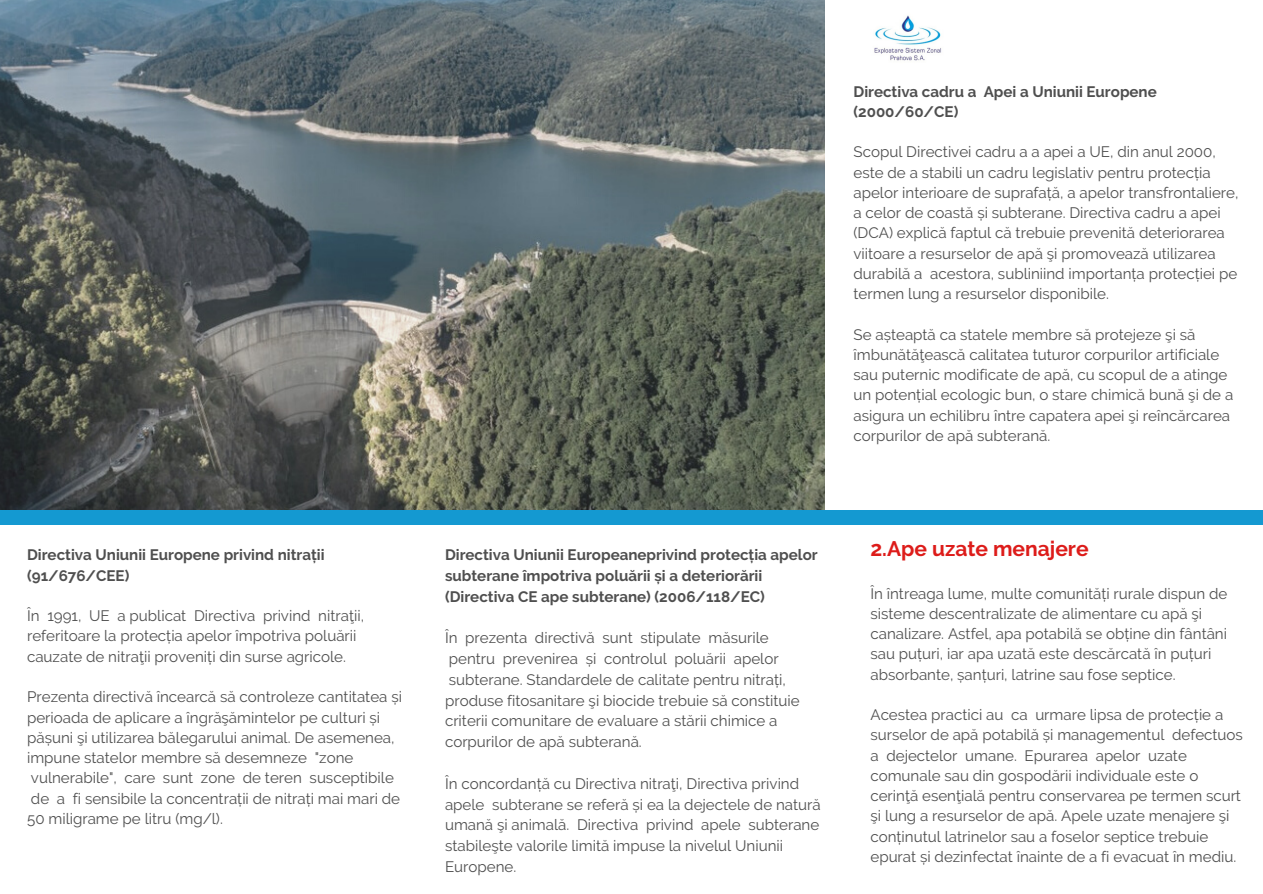
<style>
.page{position:relative;width:1263px;height:894px;background:#fff}
.page>*{position:absolute;margin:0;border:0;box-sizing:border-box;transform-origin:0 0}
.t1{font:700 21px "Raleway";color:#dd1c1a}
.t2{font:15.15px/20.2px "Raleway";color:#4f4f4f}
.t3{font:700 15.15px/20.2px "Raleway";color:#4f4f4f}
</style>
<div class="page">
<img style="left:0;top:0;width:825px;height:510px">
<div style="left:0;top:510px;width:1263px;height:14px;background:#1499d1"></div>
<img style="left:874px;top:15px;width:68px;height:46px">
<p class="t3" style="left:27px;top:544px;width:299px">Directiva Uniunii Europene privind nitrații (91/676/CEE)</p>
<p class="t2" style="left:27px;top:605px;width:338px">În 1991, UE a publicat Directiva privind nitraţii, referitoare la protecția apelor împotriva poluării cauzate de nitraţii proveniți din surse agricole.</p>
<p class="t2" style="left:27px;top:686px;width:376px">Prezenta directivă încearcă să controleze cantitatea și perioada de aplicare a îngrăşămintelor pe culturi și pășuni şi utilizarea bălegarului animal. De asemenea, impune statelor membre să desemneze "zone vulnerabile", care sunt zone de teren susceptibile de a fi sensibile la concentrații de nitrați mai mari de 50 miligrame pe litru (mg/l).</p>
<p class="t3" style="left:853px;top:81px;width:305px">Directiva cadru a Apei a Uniunii Europene (2000/60/CE)</p>
<p class="t2" style="left:853px;top:142px;width:386px">Scopul Directivei cadru a a apei a UE, din anul 2000, este de a stabili un cadru legislativ pentru protecția apelor interioare de suprafață, a apelor transfrontaliere, a celor de coastă și subterane. Directiva cadru a apei (DCA) explică faptul că trebuie prevenită deteriorarea viitoare a resurselor de apă şi promovează utilizarea durabilă a acestora, subliniind importanța protecției pe termen lung a resurselor disponibile.</p>
<p class="t2" style="left:853px;top:324px;width:381px">Se așteaptă ca statele membre să protejeze şi să îmbunătăţească calitatea tuturor corpurilor artificiale sau puternic modificate de apă, cu scopul de a atinge un potențial ecologic bun, o stare chimică bună şi de a asigura un echilibru între capatera apei şi reîncărcarea corpurilor de apă subterană.</p>
<p class="t3" style="left:445px;top:544px;width:374px;line-height:20.9px">Directiva Uniunii Europeaneprivind protecția apelor subterane împotriva poluării și a deteriorării (Directiva CE ape subterane) (2006/118/EC)</p>
<p class="t2" style="left:445px;top:627px;width:356px;line-height:20.9px">În prezenta directivă sunt stipulate măsurile pentru prevenirea și controlul poluării apelor subterane. Standardele de calitate pentru nitrați, produse fitosanitare şi biocide trebuie să constituie criterii comunitare de evaluare a stării chimice a corpurilor de apă subterană.</p>
<p class="t2" style="left:445px;top:772px;width:377px;line-height:20.9px">În concordanță cu Directiva nitraţi, Directiva privind apele subterane se referă și ea la dejectele de natură umană şi animală. Directiva privind apele subterane stabileşte valorile limită impuse la nivelul Uniunii Europene.</p>
<h1 class="t1" style="left:870px;top:536px;width:220px">2.Ape uzate menajere</h1>
<p class="t2" style="left:870px;top:583px;width:359px">În întreaga lume, multe comunități rurale dispun de sisteme descentralizate de alimentare cu apă şi canalizare. Astfel, apa potabilă se obține din fântâni sau puțuri, iar apa uzată este descărcată în puțuri absorbante, șanțuri, latrine sau fose septice.</p>
<p class="t2" style="left:870px;top:704px;width:374px">Acestea practici au ca urmare lipsa de protecție a surselor de apă potabilă și managementul defectuos a dejectelor umane. Epurarea apelor uzate comunale sau din gospodării individuale este o cerinţă esenţială pentru conservarea pe termen scurt şi lung a resurselor de apă. Apele uzate menajere şi conținutul latrinelor sau a foselor septice trebuie epurat și dezinfectat înainte de a fi evacuat în mediu.</p>
</div>
